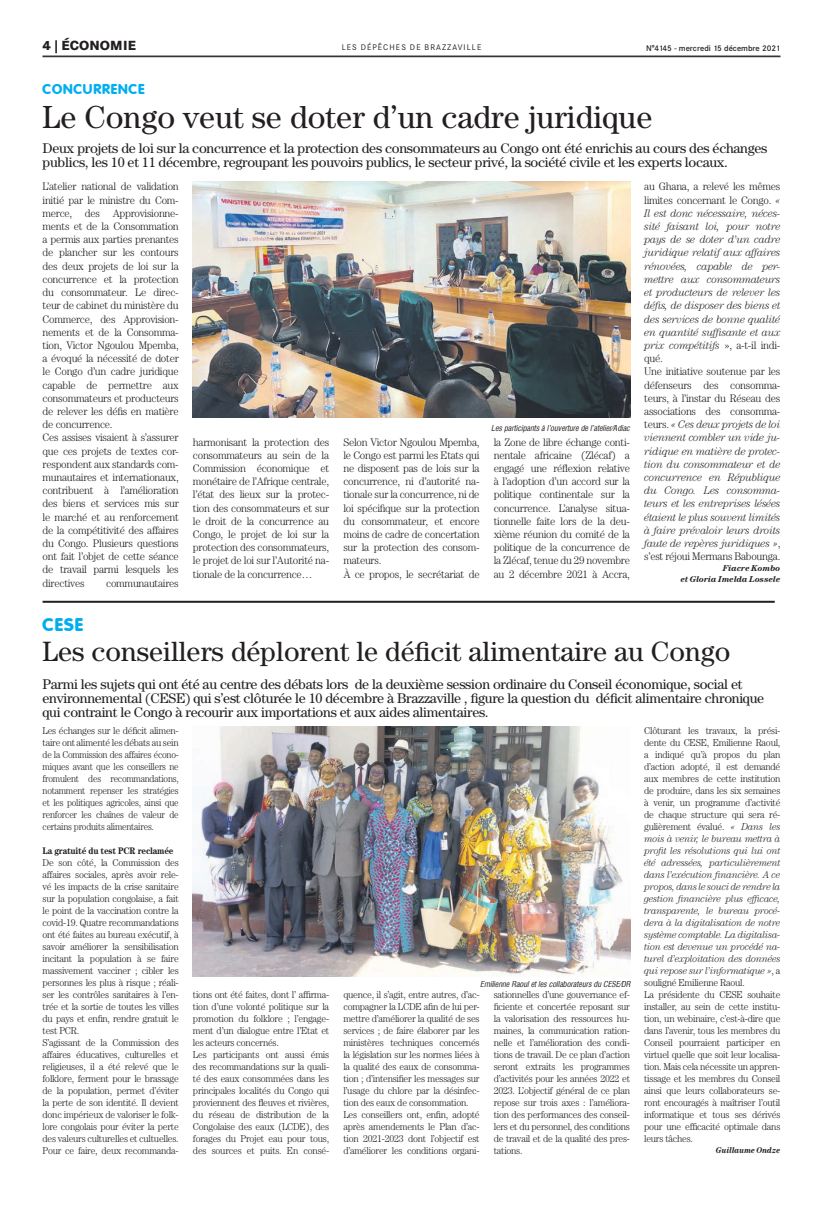
<style>
.page{position:relative;width:823px;height:1205px;background:#fff}
.page>*{position:absolute;margin:0;border:0;box-sizing:border-box;transform-origin:0 0}
.t1{font:32px "Century";color:#231f20}
.t2{font:28px "Century";color:#231f20}
.t3{font:800 18px "Corporate Rounded";color:#00aeef}
.t4{font:14px/14px "Century";letter-spacing:-.02em;color:#231f20}
.t5{font:800 14px "Corporate Rounded";letter-spacing:.06em;color:#00aeef}
.t6{font:800 13px "Corporate SBQ";letter-spacing:.01em;color:#231f20}
.t7{font:300 11px/13.2px "Century";letter-spacing:-.025em;color:#231f20;scale:.96 1}
.t8{font:italic 300 11px/13.2px "Century";letter-spacing:-.025em;color:#231f20;scale:.96 1}
.t9{font:300 10px/12px "Century";letter-spacing:-.025em;color:#231f20;scale:.95 1}
.t10{font:700 9.5px "Century";letter-spacing:-.025em;color:#231f20;scale:.9 1}
.t11{font:italic 700 8.5px/11px "Century";color:#231f20;text-align:right}
.t12{font:italic 700 8.5px "Century";color:#231f20;scale:.9 1}
.t13{font:italic 8px "Corporate Condensed";color:#231f20}
.t14{font:500 8px "Corporate SBQ";color:#231f20}
.t15{font:8px "Corporate SBQ";letter-spacing:.135em;color:#231f20}
.s1{font-style:normal}
.s2{font-style:italic}
</style>
<div class="page">
<hr style="left:43px;top:56px;width:737px;height:1px;background:#231f20">
<img style="left:193px;top:182px;width:436px;height:236px">
<hr style="left:43px;top:601px;width:731px;height:2px;background:#231f20">
<img style="left:192px;top:726px;width:438px;height:251px">
<h3 class="t6" style="left:43px;top:38px;width:95px">4 | ÉCONOMIE</h3>
<p class="t15" style="left:341px;top:43px;width:141px">LES DÉPÊCHES DE BRAZZAVILLE</p>
<p class="t14" style="left:645px;top:43px;width:136px">N°4145 - mercredi 15 décembre 2021</p>
<h3 class="t5" style="left:43px;top:81px;width:103px">CONCURRENCE</h3>
<h1 class="t1" style="left:43px;top:98px;width:611px">Le Congo veut se doter d’un cadre juridique</h1>
<p class="t4" style="left:43px;top:141px;width:726px">Deux projets de loi sur la concurrence et la protection des consommateurs au Congo ont été enrichis au cours des échanges publics, les 10 et 11 décembre, regroupant les pouvoirs publics, le secteur privé, la société civile et les experts locaux.</p>
<p class="t7" style="left:43px;top:180px;width:143px">L’atelier national de validation initié par le ministre du Com&shy;merce, des Approvisionne&shy;ments et de la Consommation a permis aux parties prenantes de plancher sur les contours des deux projets de loi sur la concurrence et la protection du consommateur. Le direc&shy;teur de cabinet du ministère du<br>Commerce, des Approvision&shy;nements et de la Consomma&shy;tion, Victor Ngoulou Mpemba, a évoqué la nécessité de doter le Congo d’un cadre juridique capable de permettre aux consommateurs et producteurs de relever les défis en matière de concurrence.<br>Ces assises visaient à s’assurer que ces projets de textes cor&shy;respondent aux standards com&shy;munautaires et internationaux, contribuent à l’amélioration des biens et services mis sur le marché et au renforcement de la compétitivité des affaires du Congo. Plusieurs questions ont fait l’objet de cette séance de travail parmi lesquels les directives</p>
<p class="t7" style="left:106px;top:576px;width:77px">communautaires</p>
<p class="t13" style="left:491px;top:423px;width:140px">Les participants à l’ouverture de l’atelier/Adiac</p>
<p class="t7" style="left:193px;top:435px;width:143px;text-align:justify">harmonisant la protection des consommateurs au sein de la Commission économique et monétaire de l’Afrique centrale, l’état des lieux sur la protec&shy;tion des consommateurs et sur le droit de la concurrence au Congo, le projet de loi sur la protection des consommateurs, le projet de loi sur l’Autorité na&shy;tionale de la concurrence…</p>
<p class="t7" style="left:343px;top:435px;width:143px">Selon Victor Ngoulou Mpemba, le Congo est parmi les Etats qui ne disposent pas de lois sur la concurrence, ni d’autorité na&shy;tionale sur la concurrence, ni de loi spécifique sur la protection du consommateur, et encore moins de cadre de concertation sur la protection des consom&shy;mateurs.<br>À ce propos, le secrétariat de</p>
<p class="t7" style="left:493px;top:435px;width:143px;text-align:justify">la Zone de libre échange conti&shy;nentale africaine (Zlécaf) a engagé une réflexion relative à l’adoption d’un accord sur la politique continentale sur la concurrence. L’analyse situa&shy;tionnelle faite lors de la deu&shy;xième réunion du comité de la politique de la concurrence de la Zlécaf, tenue du 29 novembre au 2 décembre 2021 à Accra,</p>
<p class="t8" style="left:643px;top:180px;width:143px"><span class="s1">au Ghana, a relevé les mêmes limites concernant le Congo.</span> «<br>Il est donc nécessaire, néces&shy;sité faisant loi, pour notre pays de se doter d’un cadre juridique relatif aux affaires rénovées, capable de per&shy;mettre aux consommateurs et producteurs de relever les défis, de disposer des biens et des services de bonne qualité en quantité suffisante et aux prix compétitifs <span class="s1">», a-t-il indi&shy;qué.<br>Une initiative soutenue par les défenseurs des consomma&shy;teurs, à l’instar du Réseau des associations des consomma&shy;teurs.</span> « Ces deux projets de loi viennent combler un vide ju&shy;ridique en matière de protec&shy;tion du consommateur et de concurrence en République du Congo. Les consomma&shy;teurs et les entreprises lésées étaient le plus souvent limités à faire prévaloir leurs droits faute de repères juridiques »<span class="s1">, s’est réjoui Mermans Babounga.</span></p>
<p class="t11" style="left:680px;top:563px;width:101px">Fiacre Kombo<br>et Gloria Imelda Lossele</p>
<h3 class="t3" style="left:43px;top:614px;width:42px">CESE</h3>
<h2 class="t2" style="left:43px;top:635px;width:688px">Les conseillers déplorent le déficit alimentaire au Congo</h2>
<p class="t4" style="left:43px;top:677px;width:722px">Parmi les sujets qui ont été au centre des débats lors de la deuxième session ordinaire du Conseil économique, social et environnemental (CESE) qui s’est clôturée le 10 décembre à Brazzaville , figure la question du déficit alimentaire chronique qui contraint le Congo à recourir aux importations et aux aides alimentaires.</p>
<p class="t9" style="left:43px;top:724px;width:145px;text-align:justify">Les échanges sur le déficit alimen&shy;taire ont alimenté les débats au sein de la Commission des affaires écono&shy;miques avant que les conseillers ne fromulent des recommandations, notamment repenser les stratégies et les politiques agricoles, ainsi que renforcer les chaînes de valeur de certains produits alimentaires.</p>
<p class="t10" style="left:43px;top:845px;width:147px">La gratuité du test PCR reclamée</p>
<p class="t9" style="left:43px;top:856px;width:145px">De son côté, la Commission des affaires sociales, après avoir rele&shy;vé les impacts de la crise sanitaire sur la population congolaise, a fait le point de la vaccination contre la covid-19. Quatre recommandations ont été faites au bureau exécutif, à savoir améliorer la sensibilisation incitant la population à se faire massivement vacciner ; cibler les personnes les plus à risque ; réali&shy;ser les contrôles sanitaires à l’en&shy;trée et la sortie de toutes les villes du pays et enfin, rendre gratuit le test PCR.<br>S’agissant de la Commission des affaires éducatives, culturelles et religieuses, il a été relevé que le folklore, ferment pour le brassage de la population, permet d’éviter la perte de son identité. Il devient donc impérieux de valoriser le folk&shy;lore congolais pour éviter la perte des valeurs culturelles et cultuelles.<br>Pour ce faire, deux recommanda-</p>
<p class="t13" style="left:480px;top:979px;width:152px">Emilienne Raoul et les collaborateurs du CESE/DR</p>
<p class="t9" style="left:193px;top:988px;width:145px">tions ont été faites, dont l’ affirma&shy;tion d’une volonté politique sur la promotion du folklore ; l’engage&shy;ment d’un dialogue entre l’Etat et les acteurs concernés.<br>Les participants ont aussi émis des recommandations sur la quali&shy;té des eaux consommées dans les principales localités du Congo qui proviennent des fleuves et rivières, du réseau de distribution de la<br>Congolaise des eaux (LCDE), des forages du Projet eau pour tous, des sources et puits. En consé-</p>
<p class="t9" style="left:343px;top:988px;width:145px">quence, il s’agit, entre autres, d’ac&shy;compagner la LCDE afin de lui per&shy;mettre d’améliorer la qualité de ses services ; de faire élaborer par les ministères techniques concernés la législation sur les normes liées à la qualité des eaux de consomma&shy;tion ; d’intensifier les messages sur l’usage du chlore par la désinfec&shy;tion des eaux de consommation.<br>Les conseillers ont, enfin, adopté après amendements le Plan d’ac&shy;tion 2021-2023 dont l’objectif est d’améliorer les conditions organi-</p>
<p class="t9" style="left:493px;top:988px;width:145px;text-align:justify">sationnelles d’une gouvernance ef&shy;ficiente et concertée reposant sur la valorisation des ressources hu&shy;maines, la communication ration&shy;nelle et l’amélioration des condi&shy;tions de travail. De ce plan d’action seront extraits les programmes d’activités pour les années 2022 et 2023. L’objectif général de ce plan repose sur trois axes : l’améliora&shy;tion des performances des conseil&shy;lers et du personnel, des conditions de travail et de la qualité des pres&shy;tations.</p>
<p class="t9" style="left:643px;top:724px;width:145px">Clôturant les travaux, la prési&shy;dente du CESE, Emilienne Raoul, a indiqué qu’à propos du plan d’action adopté, il est demandé aux membres de cette institution de produire, dans les six semaines à venir, un programme d’activité de chaque structure qui sera ré&shy;gulièrement évalué. <span class="s2">« Dans les mois à venir, le bureau mettra à profit les résolutions qui lui ont été adressées, particulièrement dans l’exécution financière. A ce propos, dans le souci de rendre la gestion financière plus efficace, transparente, le bureau procé&shy;dera à la digitalisation de notre système comptable. La digitalisa&shy;tion est devenue un procédé na&shy;turel d’exploitation des données qui repose sur l’informatique »</span>, a souligné Emilienne Raoul.<br>La présidente du CESE souhaite installer, au sein de cette institu&shy;tion, un webinaire, c’est-à-dire que dans l’avenir, tous les membres du<br>Conseil pourraient participer en virtuel quelle que soit leur localisa&shy;tion. Mais cela nécessite un appren&shy;tissage et les membres du Conseil ainsi que leurs collaborateurs se&shy;ront encouragés à maîtriser l’outil informatique et tous ses dérivés pour une efficacité optimale dans leurs tâches.</p>
<p class="t12" style="left:715px;top:1145px;width:73px">Guillaume Ondze</p>
</div>
